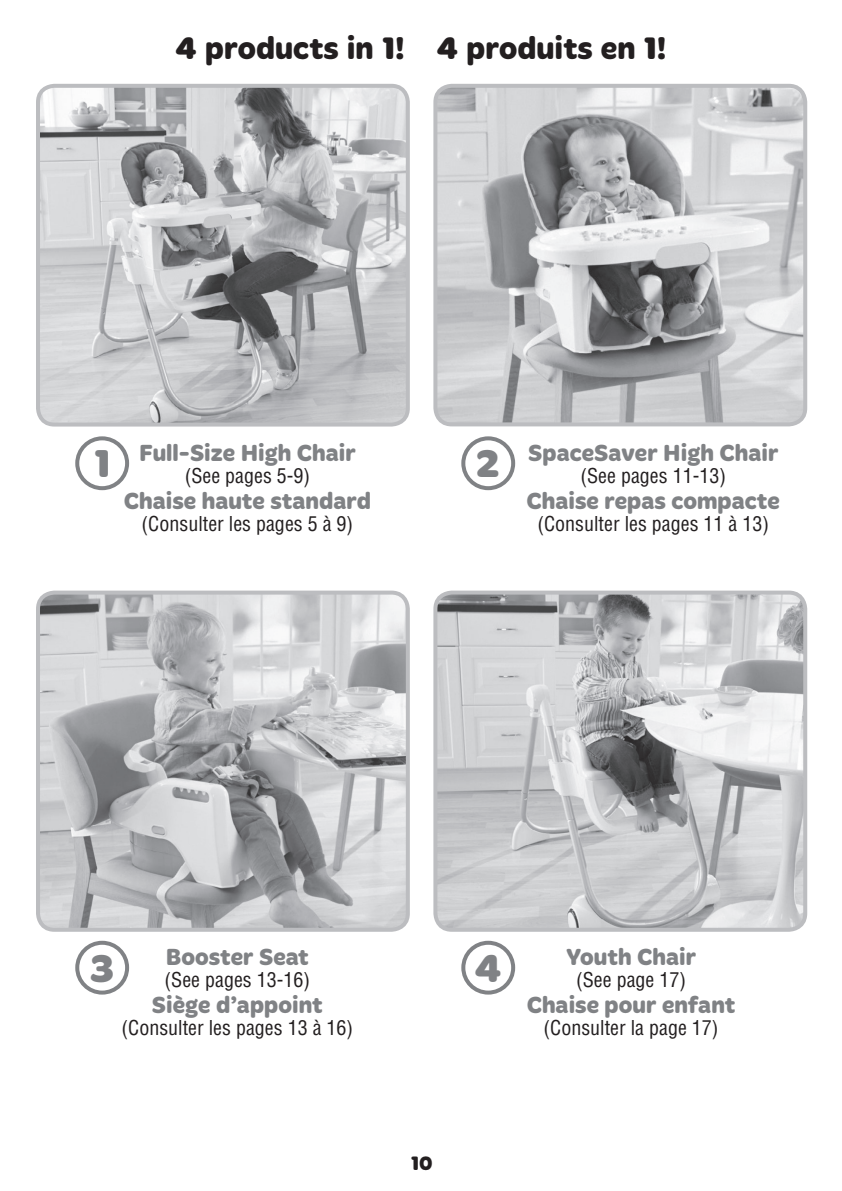
<style>
.page{position:relative;width:842px;height:1191px;background:#fff}
.page>*{position:absolute;margin:0;border:0;box-sizing:border-box;transform-origin:0 0}
.t1{font:700 40px "Merge Pro";color:#808285}
.t2{font:700 32px "Merge Pro";color:#231f20}
.t3{font:700 24px "Merge Pro";color:#808285}
.t4{font:condensed 20px "Helvetica LT Std";color:#231f20}
.t5{font:700 20px "Merge Pro";color:#231f20}
</style>
<div class="page">
<div style="left:75px;top:436px;width:54px;height:54px;border:4px solid #808285;border-radius:50%"></div>
<div style="left:75px;top:941px;width:54px;height:54px;border:4px solid #808285;border-radius:50%"></div>
<div style="left:461px;top:436px;width:54px;height:54px;border:4px solid #808285;border-radius:50%"></div>
<div style="left:461px;top:941px;width:54px;height:54px;border:4px solid #808285;border-radius:50%"></div>
<img style="left:38px;top:86px;width:370px;height:339px;border-radius:16px">
<div style="left:36px;top:84px;width:374px;height:343px;border:4px solid #bcbdc0;border-radius:16px"></div>
<img style="left:38px;top:593px;width:370px;height:337px;border-radius:16px">
<div style="left:36px;top:591px;width:374px;height:341px;border:4px solid #bcbdc0;border-radius:16px"></div>
<img style="left:435px;top:593px;width:370px;height:337px;border-radius:16px">
<div style="left:433px;top:591px;width:374px;height:341px;border:4px solid #bcbdc0;border-radius:16px"></div>
<img style="left:435px;top:86px;width:370px;height:338px;border-radius:16px">
<div style="left:433px;top:84px;width:374px;height:342px;border:4px solid #bcbdc0;border-radius:16px"></div>
<h2 class="t2" style="left:176px;top:36px;width:492px">4 products in 1! 4 produits en 1!</h2>
<h1 class="t1" style="left:94px;top:448px;width:18px">1</h1>
<p class="t3" style="left:139px;top:444px;width:218px">Full-Size High Chair</p>
<p class="t4" style="left:185px;top:469px;width:127px">(See pages 5-9)</p>
<p class="t3" style="left:124px;top:492px;width:249px">Chaise haute standard</p>
<p class="t4" style="left:142px;top:517px;width:213px">(Consulter les pages 5 à 9)</p>
<h1 class="t1" style="left:476px;top:448px;width:25px">2</h1>
<p class="t3" style="left:528px;top:444px;width:252px">SpaceSaver High Chair</p>
<p class="t4" style="left:580px;top:469px;width:147px">(See pages 11-13)</p>
<p class="t3" style="left:526px;top:492px;width:255px">Chaise repas compacte</p>
<p class="t4" style="left:537px;top:517px;width:233px">(Consulter les pages 11 à 13)</p>
<h1 class="t1" style="left:90px;top:953px;width:26px">3</h1>
<p class="t3" style="left:166px;top:948px;width:145px">Booster Seat</p>
<p class="t4" style="left:165px;top:973px;width:147px">(See pages 13-16)</p>
<p class="t3" style="left:152px;top:996px;width:172px">Siège d’appoint</p>
<p class="t4" style="left:122px;top:1021px;width:233px">(Consulter les pages 13 à 16)</p>
<h1 class="t1" style="left:474px;top:953px;width:28px">4</h1>
<p class="t3" style="left:566px;top:948px;width:131px">Youth Chair</p>
<p class="t4" style="left:576px;top:973px;width:111px">(See page 17)</p>
<p class="t3" style="left:527px;top:996px;width:210px">Chaise pour enfant</p>
<p class="t4" style="left:543px;top:1021px;width:176px">(Consulter la page 17)</p>
<p class="t5" style="left:411px;top:1156px;width:23px">10</p>
</div>
